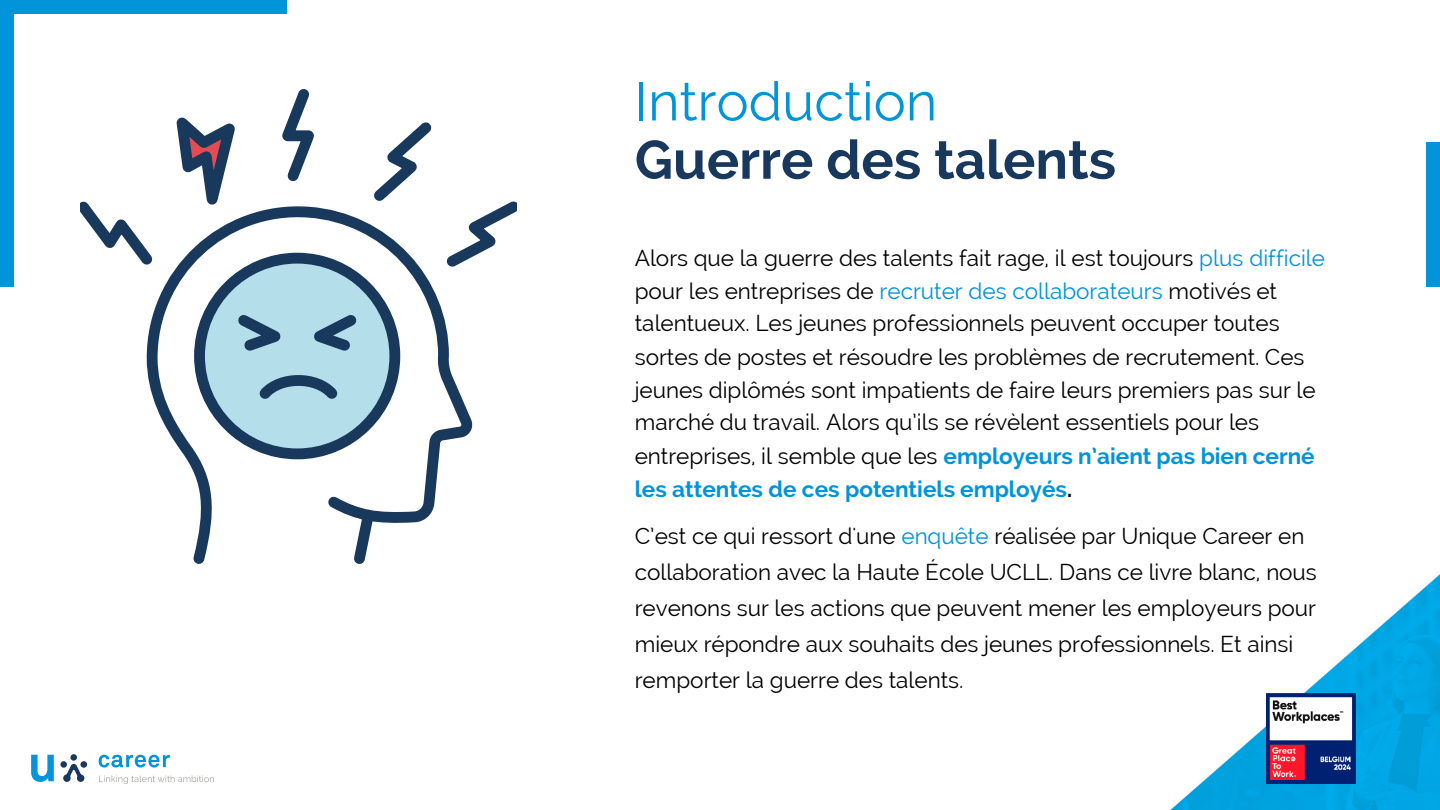
<style>
.page{position:relative;width:1440px;height:810px;background:#fff}
.page>*{position:absolute;margin:0;border:0;box-sizing:border-box;transform-origin:0 0}
.t1{font:700 54px "Raleway";color:#18395d}
.t2{font:54px "Raleway";color:#0194da}
.t3{font:22.5px/33px "Raleway";color:#000}
.s1{color:#0194da}
.s2{font-weight:700;color:#0194da}
.s3{font-weight:700}
</style>
<div class="page">
<img style="left:31px;top:574px;width:1409px;height:236px">
<div style="left:60px;top:761px;width:7px;height:7px;background:#18395d;border-radius:50%"></div>
<div style="left:80px;top:761px;width:7px;height:7px;background:#18395d;border-radius:50%"></div>
<div style="left:70px;top:754px;width:7px;height:7px;background:#18395d;border-radius:50%"></div>
<svg style="left:63px;top:764px;width:22px;height:18px"></svg>
<svg style="left:31px;top:755px;width:23px;height:27px"></svg>
<svg style="left:99px;top:755px;width:71px;height:13px"></svg>
<svg style="left:99px;top:775px;width:115px;height:9px"></svg>
<img style="left:1266px;top:693px;width:90px;height:91px">
<div style="left:1426px;top:142px;width:14px;height:145px;background:#0194da"></div>
<div style="left:0;top:0;width:14px;height:287px;background:#0194da"></div>
<div style="left:0;top:0;width:287px;height:14px;background:#0194da"></div>
<svg style="left:146px;top:206px;width:327px;height:358px"></svg>
<svg style="left:282px;top:89px;width:32px;height:93px"></svg>
<svg style="left:364px;top:122px;width:153px;height:154px"></svg>
<svg style="left:80px;top:117px;width:166px;height:157px"></svg>
<h1 class="t2" style="left:635px;top:70px;width:304px">Introduction</h1>
<h1 class="t1" style="left:635px;top:129px;width:483px">Guerre des talents</h1>
<p class="t3" style="left:635px;top:241px;width:692px">Alors que la guerre des talents fait rage, il est toujours <span class="s1">plus difficile </span>pour les entreprises de <span class="s1">recruter des collaborateurs</span> motivés et talentueux. Les jeunes professionnels peuvent occuper toutes sortes de postes et résoudre les problèmes de recrutement. Ces jeunes diplômés sont impatients de faire leurs premiers pas sur le marché du travail. Alors qu’ils se révèlent essentiels pour les entreprises, il semble que les <span class="s2">employeurs n’aient pas bien cerné les attentes de ces potentiels employés</span><span class="s3">.</span></p>
<p class="t3" style="left:635px;top:518px;width:684px;line-height:36px">C’est ce qui ressort d'une <span class="s1">enquête</span> réalisée par Unique Career en collaboration avec la Haute École UCLL. Dans ce livre blanc, nous revenons sur les actions que peuvent mener les employeurs pour mieux répondre aux souhaits des jeunes professionnels. Et ainsi remporter la guerre des talents.</p>
</div>
